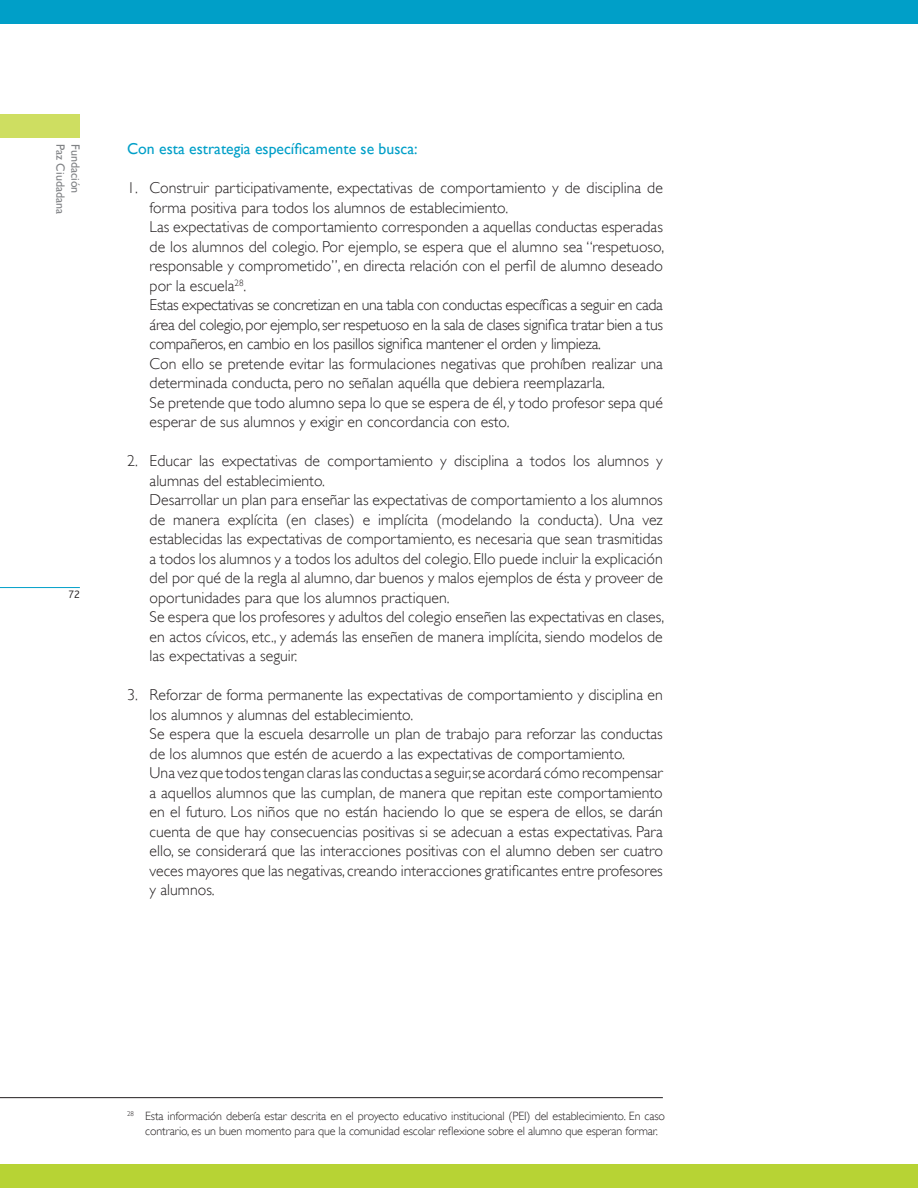
<style>
.page{position:relative;width:918px;height:1188px;background:#fff}
.page>*{position:absolute;margin:0;border:0;box-sizing:border-box;transform-origin:0 0}
.t1{font:300 15.75px/19.5px "Gill Sans";color:#231f20}
.t2{font:15.75px "Gill Sans";color:#009fc8}
.t3{font:300 12px/14.2px "Gill Sans";letter-spacing:-.01em;color:#231f20}
.t4{font:12px "Gill Sans";color:#808285}
.t5{font:300 11.25px "Bliss";color:#231f20}
</style>
<div class="page">
<hr style="left:0;top:587px;width:80px;height:1px;background:#009fc8">
<div style="left:0;top:114px;width:80px;height:24px;background:#cede61"></div>
<div style="left:0;top:1164px;width:918px;height:24px;background:#b7d334"></div>
<div style="left:0;top:0;width:918px;height:24px;background:#009fc8"></div>
<hr style="left:0;top:1097px;width:663px;height:1px;background:#231f20">
<p class="t4" style="left:68px;top:144px;width:72px;rotate:90deg">Paz Ciudadana</p>
<p class="t4" style="left:83px;top:144px;width:51px;rotate:90deg">Fundación</p>
<p class="t2" style="left:127px;top:140px;width:292px">Con esta estrategia específicamente se busca:</p>
<p class="t1" style="left:150px;top:178px;width:516px;text-indent:-23px">1. Construir participativamente, expectativas de comportamiento y de disciplina de forma positiva para todos los alumnos de establecimiento.<br>Las expectativas de comportamiento corresponden a aquellas conductas esperadas de los alumnos del colegio. Por ejemplo, se espera que el alumno sea “respetuoso, responsable y comprometido”, en directa relación con el perfil de alumno deseado por la escuela<sup>28</sup>.<br>Estas expectativas se concretizan en una tabla con conductas específicas a seguir en cada área del colegio, por ejemplo, ser respetuoso en la sala de clases significa tratar bien a tus compañeros, en cambio en los pasillos significa mantener el orden y limpieza.<br>Con ello se pretende evitar las formulaciones negativas que prohíben realizar una determinada conducta, pero no señalan aquélla que debiera reemplazarla.<br>Se pretende que todo alumno sepa lo que se espera de él, y todo profesor sepa qué esperar de sus alumnos y exigir en concordancia con esto.</p>
<p class="t1" style="left:150px;top:451px;width:516px;text-indent:-23px">2. Educar las expectativas de comportamiento y disciplina a todos los alumnos y alumnas del establecimiento.<br>Desarrollar un plan para enseñar las expectativas de comportamiento a los alumnos de manera explícita (en clases) e implícita (modelando la conducta). Una vez establecidas las expectativas de comportamiento, es necesaria que sean trasmitidas a todos los alumnos y a todos los adultos del colegio. Ello puede incluir la explicación del por qué de la regla al alumno, dar buenos y malos ejemplos de ésta y proveer de oportunidades para que los alumnos practiquen.<br>Se espera que los profesores y adultos del colegio enseñen las expectativas en clases, en actos cívicos, etc., y además las enseñen de manera implícita, siendo modelos de las expectativas a seguir.</p>
<p class="t1" style="left:150px;top:685px;width:515px;text-indent:-23px">3. Reforzar de forma permanente las expectativas de comportamiento y disciplina en los alumnos y alumnas del establecimiento.<br>Se espera que la escuela desarrolle un plan de trabajo para reforzar las conductas de los alumnos que estén de acuerdo a las expectativas de comportamiento.<br>Una vez que todos tengan claras las conductas a seguir, se acordará cómo recompensar a aquellos alumnos que las cumplan, de manera que repitan este comportamiento en el futuro. Los niños que no están haciendo lo que se espera de ellos, se darán cuenta de que hay consecuencias positivas si se adecuan a estas expectativas. Para ello, se considerará que las interacciones positivas con el alumno deben ser cuatro veces mayores que las negativas, creando interacciones gratificantes entre profesores y alumnos.</p>
<p class="t5" style="left:68px;top:588px;width:13px">72</p>
<p class="t3" style="left:145px;top:1109px;width:521px;text-indent:-18px"><sup>28</sup> Esta información debería estar descrita en el proyecto educativo institucional (PEI) del establecimiento. En caso contrario, es un buen momento para que la comunidad escolar reflexione sobre el alumno que esperan formar.</p>
</div>
